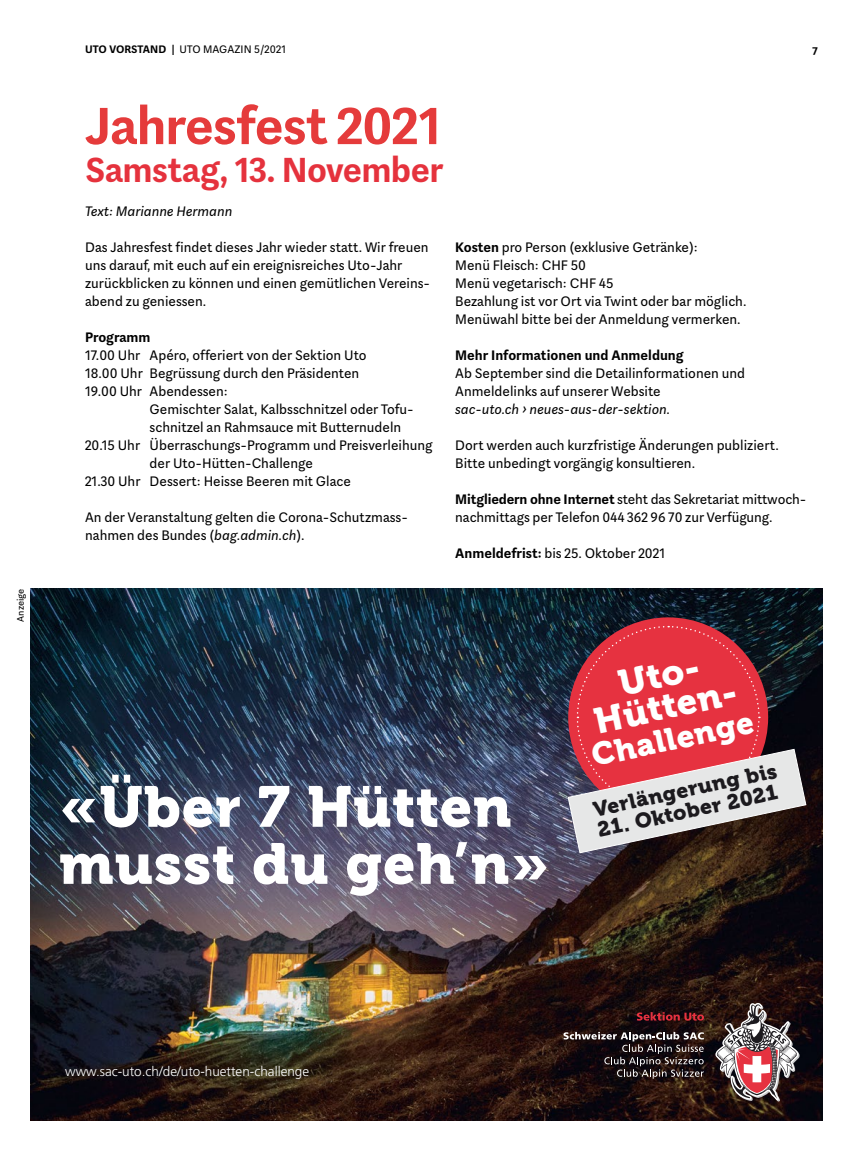
<style>
.page{position:relative;width:851px;height:1149px;background:#fff}
.page>*{position:absolute;margin:0;border:0;box-sizing:border-box;transform-origin:0 0}
.t1{font:57.15px/57px "Museo 900";letter-spacing:.02em;color:#fff}
.t2{font:700 54px "Aspen";letter-spacing:-.015em;color:#e53b3b}
.t3{font:700 36px "Aspen";letter-spacing:-.015em;color:#e5323d}
.t4{font:36px/31.5px "Museo 900";color:#fff;text-align:center}
.t5{font:31.5px "Museo 900";color:#fff}
.t6{font:21px "Museo 900";color:#1c1a1e}
.t7{font:14.25px/18px "Aspen";color:#000}
.t8{font:italic 14.25px "Aspen";color:#000}
.t9{font:700 14.25px "Aspen";color:#000}
.t10{font:300 13.5px "Frutiger LT Std";color:#fff}
.t11{font:11.25px "Aspen";letter-spacing:.01em;color:#000}
.t12{font:700 11.25px "Aspen";color:#000}
.t13{font:9.75px "Aspen";color:#000}
.s1{font-weight:700}
.s2{font-style:italic}
</style>
<div class="page">
<img style="left:31px;top:588px;width:791px;height:531px">
<svg style="left:563px;top:1031px;width:140px;height:47px;background:#382e30"></svg>
<svg style="left:715px;top:1002px;width:84px;height:99px"></svg>
<svg style="left:636px;top:1011px;width:68px;height:9px"></svg>
<svg style="left:567px;top:625px;width:239px;height:228px;background:#ae5961"></svg>
<p class="t13" style="left:14px;top:621px;width:34px;rotate:-90deg">Anzeige</p>
<p class="t11" style="left:85px;top:42px;width:202px"><span class="s1">UTO VORSTAND |</span> UTO MAGAZIN 5/2021</p>
<p class="t12" style="left:812px;top:42px;width:7px">7</p>
<h2 class="t2" style="left:85px;top:90px;width:358px">Jahresfest 2021</h2>
<h3 class="t3" style="left:85px;top:146px;width:359px">Samstag, 13. November</h3>
<p class="t8" style="left:85px;top:202px;width:149px">Text: Marianne Hermann</p>
<p class="t7" style="left:85px;top:238px;width:346px">Das Jahresfest findet dieses Jahr wieder statt. Wir freuen uns darauf, mit euch auf ein ereignisreiches Uto-Jahr zurückblicken zu können und einen gemütlichen Vereins&shy;abend zu geniessen.</p>
<p class="t9" style="left:85px;top:328px;width:67px">Programm</p>
<p class="t7" style="left:85px;top:346px;width:283px">17.00 Uhr Apéro, offeriert von der Sektion Uto</p>
<p class="t7" style="left:85px;top:364px;width:276px">18.00 Uhr Begrüssung durch den Präsidenten</p>
<p class="t7" style="left:85px;top:382px;width:144px">19.00 Uhr Abendessen:</p>
<p class="t7" style="left:150px;top:400px;width:265px">Gemischter Salat, Kalbsschnitzel oder Tofu-</p>
<p class="t7" style="left:150px;top:418px;width:253px">schnitzel an Rahmsauce mit Butternudeln</p>
<p class="t7" style="left:85px;top:436px;width:349px">20.15 Uhr Überraschungs-Programm und Preisverleihung</p>
<p class="t7" style="left:150px;top:454px;width:165px">der Uto-Hütten-Challenge</p>
<p class="t7" style="left:85px;top:472px;width:267px">21.30 Uhr Dessert: Heisse Beeren mit Glace</p>
<p class="t7" style="left:85px;top:508px;width:322px">An der Veranstaltung gelten die Corona-Schutzmass&shy;nahmen des Bundes (<span class="s2">bag.admin.ch</span>).</p>
<p class="t7" style="left:455px;top:238px;width:293px"><span class="s1">Kosten</span> pro Person (exklusive Getränke):<br>Menü Fleisch: CHF 50<br>Menü vegetarisch: CHF 45<br>Bezahlung ist vor Ort via Twint oder bar möglich.<br>Menüwahl bitte bei der Anmeldung vermerken.</p>
<p class="t9" style="left:455px;top:346px;width:230px">Mehr Informationen und Anmeldung</p>
<p class="t7" style="left:455px;top:364px;width:291px">Ab September sind die Detailinformationen und<br>Anmeldelinks auf unserer Website</p>
<p class="t8" style="left:455px;top:400px;width:216px">sac-uto.ch › neues-aus-der-sektion.</p>
<p class="t7" style="left:455px;top:436px;width:325px">Dort werden auch kurzfristige Änderungen publiziert.<br>Bitte unbedingt vorgängig konsultieren.</p>
<p class="t7" style="left:455px;top:490px;width:352px"><span class="s1">Mitgliedern ohne Internet</span> steht das Sekretariat mittwoch&shy;nachmittags per Telefon 044 362 96 70 zur Verfügung.</p>
<p class="t7" style="left:455px;top:544px;width:211px"><span class="s1">Anmeldefrist:</span> bis 25. Oktober 2021</p>
<h1 class="t1" style="left:59px;top:778px;width:492px">«Über 7 Hütten musst du geh’n»</h1>
<h3 class="t4" style="left:585px;top:675px;width:149px;rotate:-12deg">Uto-<br>Hütten-</h3>
<h3 class="t5" style="left:588px;top:738px;width:166px;rotate:-12deg">Challenge</h3>
<h3 class="t6" style="left:591px;top:797px;width:189px;rotate:-12deg">Verlängerung bis</h3>
<h3 class="t6" style="left:595px;top:817px;width:185px;rotate:-12deg">21. O ktober 2021</h3>
<p class="t10" style="left:65px;top:1063px;width:245px">www.sac-uto.ch/de/uto-huetten-challenge</p>
</div>
